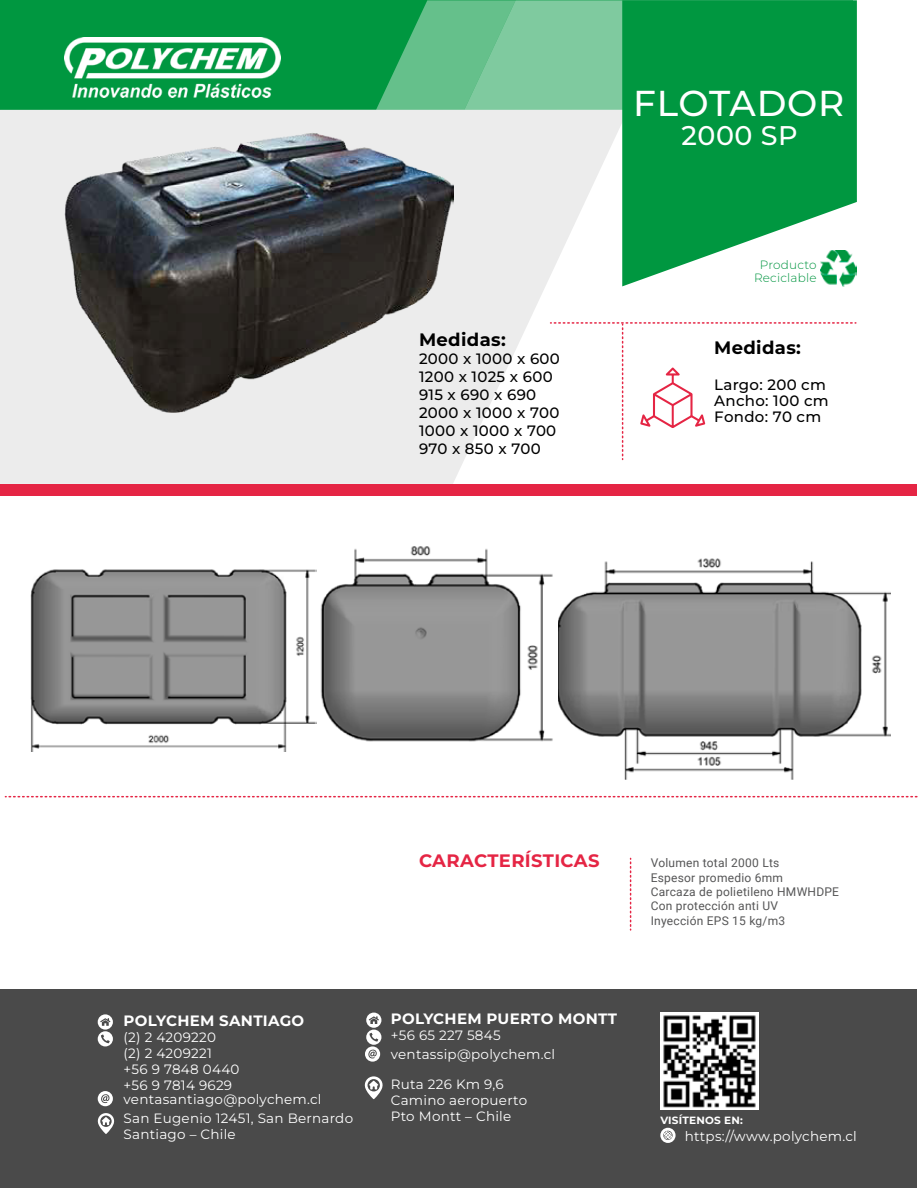
<style>
.page{position:relative;width:918px;height:1188px;background:#fff}
.page>*{position:absolute;margin:0;border:0;box-sizing:border-box;transform-origin:0 0}
.t1{font:500 36px "Montserrat";letter-spacing:.02em;color:#fff}
.t2{font:500 27px "Montserrat";letter-spacing:.02em;color:#fff}
.t3{font:700 18px "Montserrat";letter-spacing:.02em;color:#000}
.t4{font:700 18px "Montserrat";letter-spacing:.02em;color:#e52544}
.t5{font:500 15px/18px "Montserrat";letter-spacing:.02em;color:#000}
.t6{font:700 15px "Montserrat";letter-spacing:.02em;color:#fff}
.t7{font:13.5px/16.2px "Montserrat";letter-spacing:.02em;color:#fff}
.t8{font:12px/14.4px "Roboto";letter-spacing:.02em;color:#555556}
.t9{font:300 12px/13.2px "Montserrat";letter-spacing:.02em;color:#009540;text-align:center}
.t10{font:700 10.5px "Montserrat";letter-spacing:.02em;color:#fff}
</style>
<div class="page">
<div style="left:0;top:0;width:852px;height:110px;background:#009740"></div>
<img style="left:65px;top:37px;width:215px;height:60px">
<div style="left:0;top:990px;width:917px;height:198px;background:#4a4a4a"></div>
<svg style="left:0;top:110px;width:623px;height:374px;fill:#ececec"></svg>
<svg style="left:376px;top:0;width:246px;height:110px;background:#66c08c"></svg>
<img style="left:660px;top:1013px;width:98px;height:97px">
<svg style="left:98px;top:1014px;width:15px;height:32px"></svg>
<svg style="left:365px;top:1013px;width:17px;height:49px"></svg>
<svg style="left:98px;top:1091px;width:15px;height:15px"></svg>
<svg style="left:660px;top:1128px;width:16px;height:15px"></svg>
<svg style="left:364px;top:1076px;width:19px;height:23px"></svg>
<svg style="left:97px;top:1113px;width:18px;height:21px"></svg>
<div style="left:0;top:484px;width:917px;height:11px;background:#e52544"></div>
<svg style="left:551px;top:322px;width:305px;height:138px"></svg>
<svg style="left:622px;top:0;width:235px;height:286px;fill:#009740"></svg>
<img style="left:820px;top:251px;width:37px;height:35px">
<img style="left:65px;top:132px;width:389px;height:280px">
<svg style="left:5px;top:796px;width:912px;height:1px"></svg>
<svg style="left:630px;top:858px;width:1px;height:72px"></svg>
<img style="left:558px;top:558px;width:332px;height:222px">
<img style="left:320px;top:546px;width:233px;height:196px">
<img style="left:30px;top:569px;width:287px;height:182px">
<h3 class="t3" style="left:419px;top:328px;width:88px">Medidas:</h3>
<p class="t5" style="left:419px;top:349px;width:142px">2000 x 1000 x 600<br>1200 x 1025 x 600<br>915 x 690 x 690<br>2000 x 1000 x 700<br>1000 x 1000 x 700<br>970 x 850 x 700</p>
<h1 class="t1" style="left:633px;top:79px;width:212px">FLOTADOR</h1>
<h2 class="t2" style="left:681px;top:117px;width:118px">2000 SP</h2>
<p class="t9" style="left:754px;top:257px;width:64px">Producto<br>Reciclable</p>
<h3 class="t3" style="left:714px;top:335px;width:88px">Medidas:</h3>
<p class="t5" style="left:714px;top:377px;width:116px;line-height:16px">Largo: 200 cm<br>Ancho: 100 cm<br>Fondo: 70 cm</p>
<p class="t6" style="left:124px;top:1010px;width:182px">POLYCHEM SANTIAGO</p>
<p class="t7" style="left:124px;top:1028px;width:117px">(2) 2 4209220<br>(2) 2 4209221 +56 9 7848 0440 +56 9 7814 9629</p>
<p class="t7" style="left:124px;top:1109px;width:231px">San Eugenio 12451, San Bernardo<br>Santiago – Chile</p>
<p class="t7" style="left:124px;top:1091px;width:199px">ventasantiago@polychem.cl</p>
<h3 class="t4" style="left:419px;top:848px;width:182px">CARACTERÍSTICAS</h3>
<p class="t8" style="left:651px;top:855px;width:190px">Volumen total 2000 Lts<br>Espesor promedio 6mm<br>Carcaza de polietileno HMWHDPE<br>Con protección anti UV<br>Inyección EPS 15 kg/m3</p>
<p class="t6" style="left:391px;top:1009px;width:228px">POLYCHEM PUERTO MONTT</p>
<p class="t7" style="left:391px;top:1027px;width:111px">+56 65 227 5845</p>
<p class="t7" style="left:391px;top:1076px;width:138px">Ruta 226 Km 9,6<br>Camino aeropuerto<br>Pto Montt – Chile</p>
<p class="t7" style="left:391px;top:1045px;width:166px">ventassip@polychem.cl</p>
<p class="t10" style="left:660px;top:1113px;width:84px">VISÍTENOS EN:</p>
<p class="t7" style="left:685px;top:1128px;width:173px">https://www.polychem.cl</p>
</div>
